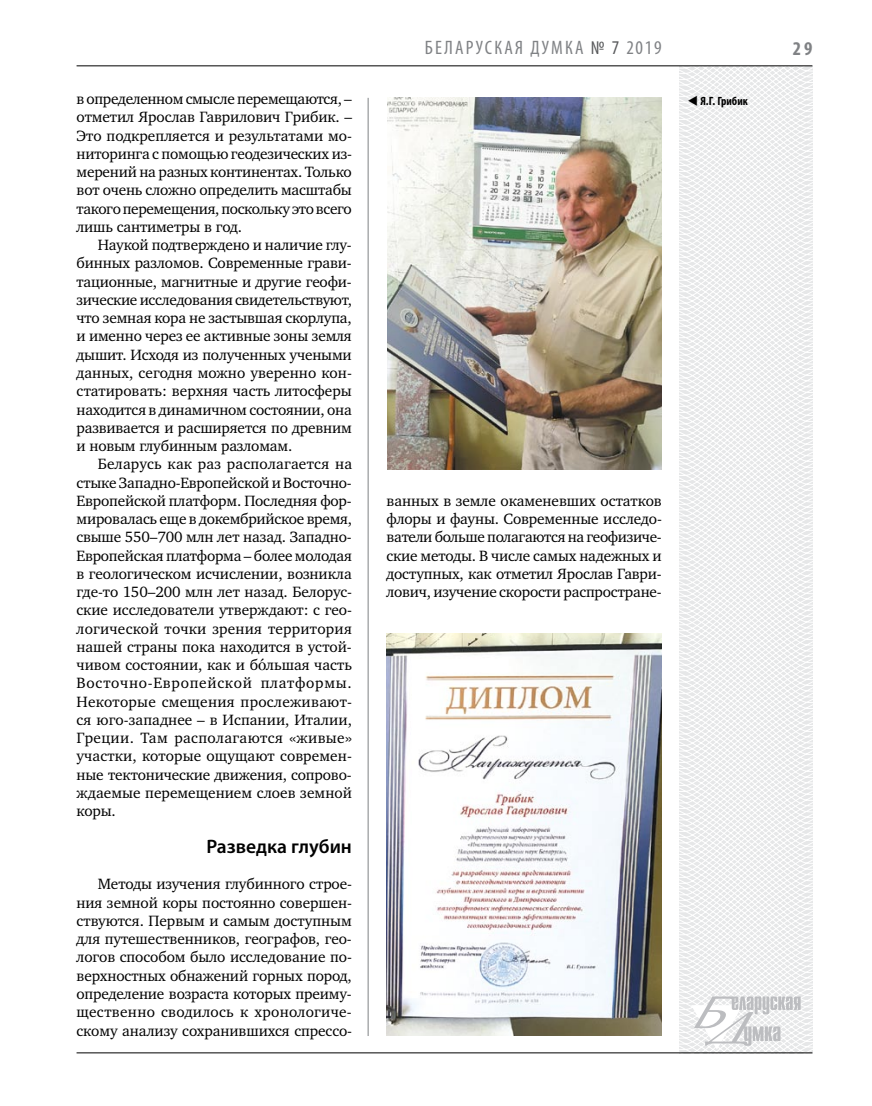
<style>
.page{position:relative;width:872px;height:1106px;background:#fff}
.page>*{position:absolute;margin:0;border:0;box-sizing:border-box;transform-origin:0 0}
.t1{font:condensed 19.5px "Myriad Pro";letter-spacing:.11em;color:#808285}
.t2{font:600 19.5px "Myriad Pro";color:#000}
.t3{font:700 condensed 19.5px "Myriad Pro";color:#808285}
.t4{font:15.3px/18.3px "Charter C";letter-spacing:-.01em;color:#000;text-align:justify}
.t5{font:700 condensed 12px "Myriad Pro";color:#000}
.s1{font-family:"Georgia"}
.s2{color:#58595b}
</style>
<div class="page">
<hr style="left:368px;top:98px;width:1px;height:938px;background:#808285">
<svg style="left:621px;top:65px;width:192px;height:989px"></svg>
<svg style="left:691px;top:996px;width:109px;height:53px"></svg>
<hr style="left:77px;top:65px;width:735px;height:1px;background:#000">
<hr style="left:77px;top:1052px;width:735px;height:1px;background:#000">
<img style="left:387px;top:97px;width:275px;height:372px">
<img style="left:386px;top:633px;width:275px;height:402px">
<p class="t4" style="left:77px;top:90px;width:277px">в определенном смысле перемещаются, – отметил Ярослав Гаврилович Грибик. – Это подкрепляется и результатами мо&shy;ниторинга с помощью геодезических из&shy;мерений на разных континентах. Только вот очень сложно определить масштабы такого перемещения, поскольку это всего лишь сантиметры в год.</p>
<p class="t4" style="left:77px;top:236px;width:277px;text-indent:21px">Наукой подтверждено и наличие глу&shy;бинных разломов. Современные грави&shy;тационные, магнитные и другие геофи&shy;зические исследования свидетельствуют, что земная кора не застывшая скорлупа, и именно через ее активные зоны земля дышит. Исходя из полученных учеными данных, сегодня можно уверенно кон&shy;статировать: верхняя часть литосферы находится в динамичном состоянии, она развивается и расширяется по древним и новым глубинным разломам.</p>
<p class="t4" style="left:77px;top:455px;width:277px;text-indent:21px">Беларусь как раз располагается на стыке Западно-Европейской и Восточно-Европейской платформ. Последняя фор&shy;мировалась еще в докембрийское время, свыше 550–700 млн лет назад. Западно-Европейская платформа – более молодая в геологическом исчислении, возникла где-то 150–200 млн лет назад. Белорус&shy;ские исследователи утверждают: с гео&shy;логической точки зрения территория нашей страны пока находится в устой&shy;чивом состоянии, как и б<span class="s1">ó</span>льшая часть Восточно-Европейской платформы.<br>Некоторые смещения прослеживают&shy;ся юго-западнее – в Испании, Италии, Греции. Там располагаются «живые» участки, которые ощущают современ&shy;ные тектонические движения, сопрово&shy;ждаемые перемещением слоев земной коры.</p>
<p class="t2" style="left:206px;top:834px;width:147px">Разведка глубин</p>
<p class="t4" style="left:77px;top:875px;width:277px;text-indent:21px">Методы изучения глубинного строе&shy;ния земной коры постоянно совершен&shy;ствуются. Первым и самым доступным для путешественников, географов, гео&shy;логов способом было исследование по&shy;верхностных обнажений горных пород, определение возраста которых преиму&shy;щественно сводилось к хронологиче&shy;скому анализу сохранившихся спрессо-</p>
<p class="t1" style="left:425px;top:36px;width:238px">БЕЛАРУСКАЯ ДУМКА <span class="s2">№ 7</span> 2019</p>
<p class="t3" style="left:793px;top:37px;width:21px">29</p>
<p class="t5" style="left:687px;top:94px;width:62px">▼ Я.Г. Грибик</p>
<p class="t4" style="left:386px;top:491px;width:277px">ванных в земле окаменевших остатков флоры и фауны. Современные исследо&shy;ватели больше полагаются на геофизиче&shy;ские методы. В числе самых надежных и доступных, как отметил Ярослав Гаври&shy;лович, изучение скорости распростране-</p>
</div>
